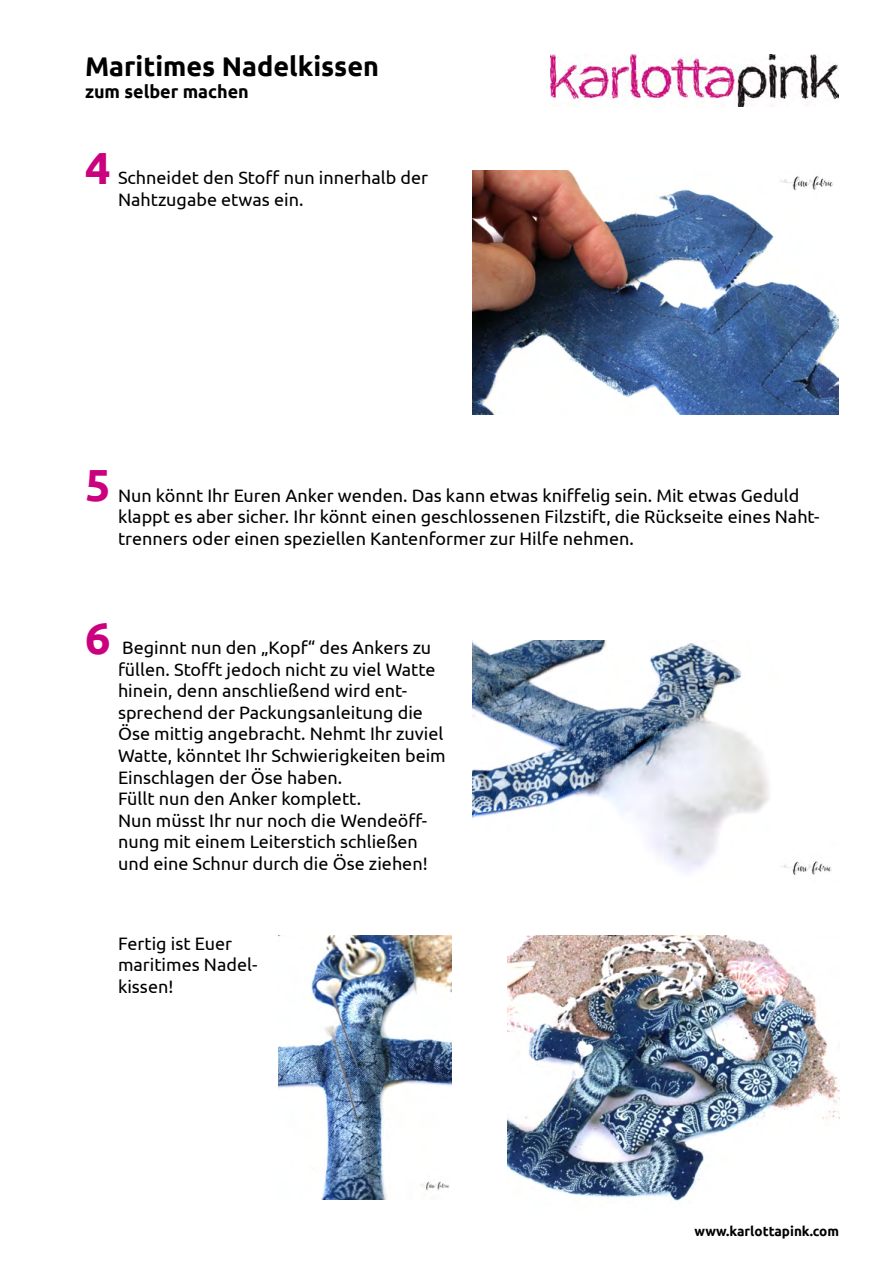
<style>
.page{position:relative;width:893px;height:1263px;background:#fff}
.page>*{position:absolute;margin:0;border:0;box-sizing:border-box;transform-origin:0 0}
.t1{font:700 45px "Ubuntu";color:#cb007e}
.t2{font:700 27px "Ubuntu";color:#000}
.t3{font:18px/21.6px "Ubuntu";color:#000}
.t4{font:700 18px "Ubuntu";color:#000}
.t5{font:700 13.5px "Ubuntu";color:#000}
</style>
<div class="page">
<img style="left:550px;top:54px;width:289px;height:53px">
<img style="left:473px;top:170px;width:366px;height:244px">
<img style="left:473px;top:640px;width:359px;height:235px">
<img style="left:507px;top:935px;width:332px;height:266px">
<img style="left:279px;top:936px;width:172px;height:263px">
<h2 class="t2" style="left:85px;top:50px;width:296px">Maritimes Nadelkissen</h2>
<p class="t4" style="left:85px;top:80px;width:165px">zum selber machen</p>
<h1 class="t1" style="left:85px;top:140px;width:27px">4</h1>
<p class="t3" style="left:118px;top:166px;width:312px">Schneidet den Stoff nun innerhalb der<br>Nahtzugabe etwas ein.</p>
<h1 class="t1" style="left:85px;top:458px;width:27px">5</h1>
<p class="t3" style="left:118px;top:484px;width:703px">Nun könnt Ihr Euren Anker wenden. Das kann etwas kniffelig sein. Mit etwas Geduld klappt es aber sicher. Ihr könnt einen geschlossenen Filzstift, die Rückseite eines Naht&shy;trenners oder einen speziellen Kantenformer zur Hilfe nehmen.</p>
<h1 class="t1" style="left:85px;top:610px;width:27px">6</h1>
<p class="t3" style="left:118px;top:636px;width:329px">Beginnt nun den „Kopf“ des Ankers zu füllen. Stofft jedoch nicht zu viel Watte hinein, denn anschließend wird ent&shy;sprechend der Packungsanleitung die Öse mittig angebracht. Nehmt Ihr zuviel Watte, könntet Ihr Schwierigkeiten beim Einschlagen der Öse haben.<br>Füllt nun den Anker komplett.<br>Nun müsst Ihr nur noch die Wendeöff&shy;nung mit einem Leiterstich schließen und eine Schnur durch die Öse ziehen!</p>
<p class="t3" style="left:118px;top:932px;width:141px">Fertig ist Euer maritimes Nadel&shy;kissen!</p>
<p class="t5" style="left:695px;top:1223px;width:146px">www.karlottapink.com</p>
</div>
